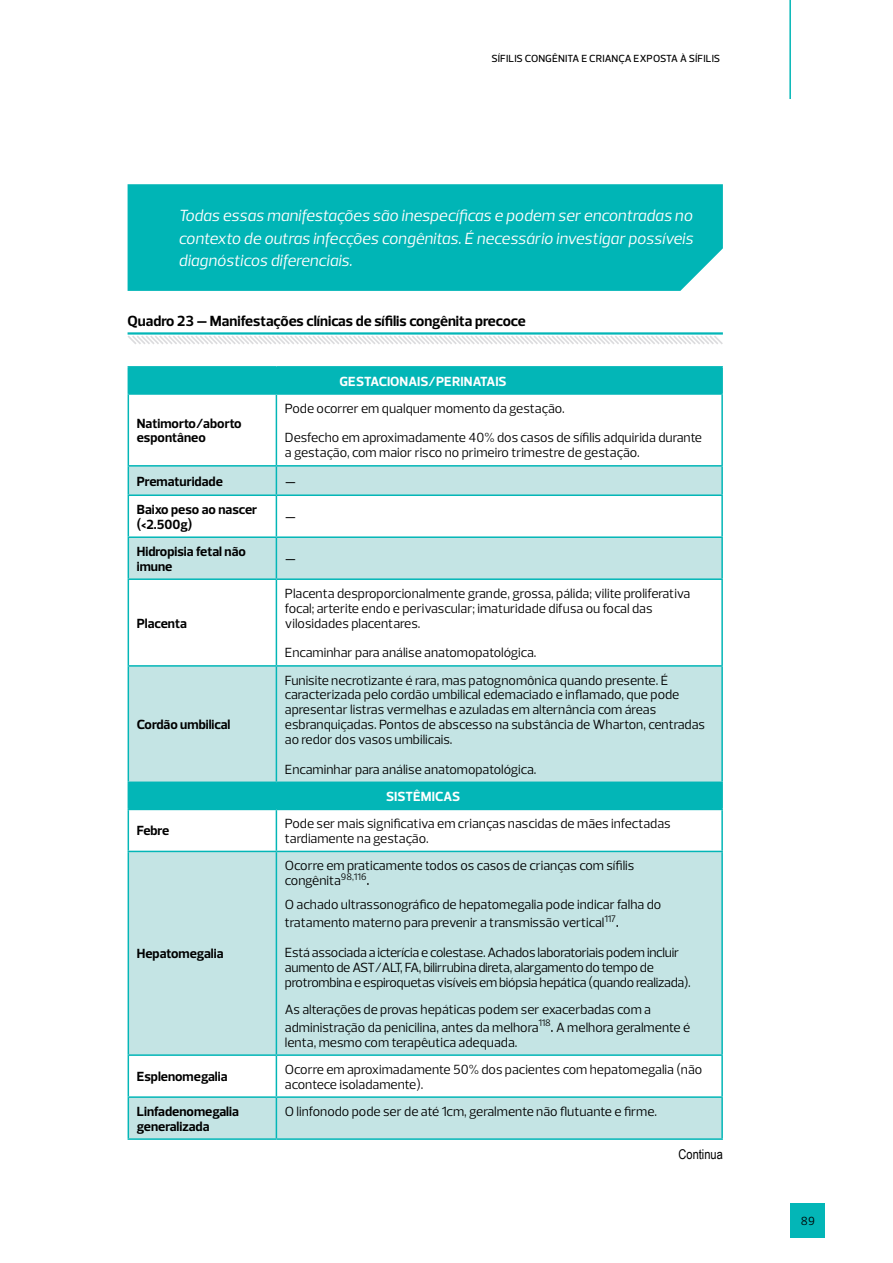
<style>
.page{position:relative;width:893px;height:1263px;background:#fff}
.page>*{position:absolute;margin:0;border:0;box-sizing:border-box;transform-origin:0 0}
.t1{font:italic 16.5px/22.5px "Prelo";color:#fff;text-align:justify}
.t2{font:16.5px "Prelo";color:#000}
.t3{font:700 15px "Prelo";color:#000}
.t4{font:13.5px/14.9px "Prelo";color:#000}
.t5{font:13.5px/14.9px "Prelo";letter-spacing:-.02em;color:#000}
.t6{font:700 13.5px/14.9px "Prelo";color:#000}
.t7{font:700 13.5px "Prelo";color:#fff}
.t8{font:13.5px "Arial Narrow";color:#000}
.t9{font:12px "Prelo";color:#000}
.t10{font:500 10.5px "Prelo";letter-spacing:.015em;color:#000}
.s1{font-size:16.5px}
</style>
<div class="page">
<div style="left:791px;top:1203px;width:34px;height:34px;background:#03b6b7"></div>
<hr style="left:789px;top:0;width:2px;height:99px;background:#03b6b7">
<hr style="left:128px;top:332px;width:595px;height:3px;background:#03b6b7">
<svg style="left:127px;top:334px;width:596px;height:10px"></svg>
<div style="left:128px;top:184px;width:595px;height:107px;background:#00b5b6"></div>
<div style="left:129px;top:368px;width:592px;height:25px;background:#03b6b7"></div>
<svg style="left:129px;top:467px;width:592px;height:671px;fill:#c4e4e4"></svg>
<hr style="left:128px;top:366px;width:148px;height:2px;background:#03b6b7">
<svg style="left:128px;top:368px;width:1px;height:25px"></svg>
<hr style="left:276px;top:366px;width:447px;height:2px;background:#03b6b7">
<hr style="left:721px;top:368px;width:2px;height:25px;background:#03b6b7">
<hr style="left:128px;top:393px;width:148px;height:2px;background:#03b6b7">
<hr style="left:128px;top:395px;width:1px;height:70px;background:#03b6b7">
<hr style="left:276px;top:393px;width:447px;height:2px;background:#03b6b7">
<hr style="left:276px;top:395px;width:1px;height:70px;background:#03b6b7">
<hr style="left:721px;top:395px;width:2px;height:70px;background:#03b6b7">
<hr style="left:128px;top:465px;width:148px;height:2px;background:#03b6b7">
<svg style="left:128px;top:467px;width:1px;height:27px"></svg>
<hr style="left:276px;top:465px;width:447px;height:2px;background:#03b6b7">
<svg style="left:276px;top:467px;width:1px;height:27px"></svg>
<hr style="left:721px;top:467px;width:2px;height:27px;background:#03b6b7">
<hr style="left:128px;top:494px;width:148px;height:2px;background:#03b6b7">
<hr style="left:128px;top:496px;width:1px;height:40px;background:#03b6b7">
<hr style="left:276px;top:494px;width:447px;height:2px;background:#03b6b7">
<hr style="left:276px;top:496px;width:1px;height:40px;background:#03b6b7">
<hr style="left:721px;top:496px;width:2px;height:40px;background:#03b6b7">
<hr style="left:128px;top:536px;width:148px;height:2px;background:#03b6b7">
<hr style="left:128px;top:538px;width:1px;height:40px;background:#03b6b7">
<hr style="left:276px;top:536px;width:447px;height:2px;background:#03b6b7">
<hr style="left:276px;top:538px;width:1px;height:40px;background:#03b6b7">
<hr style="left:721px;top:538px;width:2px;height:40px;background:#03b6b7">
<hr style="left:128px;top:578px;width:148px;height:2px;background:#03b6b7">
<hr style="left:128px;top:580px;width:1px;height:85px;background:#03b6b7">
<hr style="left:276px;top:578px;width:447px;height:2px;background:#03b6b7">
<hr style="left:276px;top:580px;width:1px;height:85px;background:#03b6b7">
<hr style="left:721px;top:580px;width:2px;height:85px;background:#03b6b7">
<hr style="left:128px;top:665px;width:148px;height:2px;background:#03b6b7">
<hr style="left:128px;top:667px;width:1px;height:114px;background:#03b6b7">
<hr style="left:276px;top:665px;width:447px;height:2px;background:#03b6b7">
<hr style="left:276px;top:667px;width:1px;height:114px;background:#03b6b7">
<hr style="left:721px;top:667px;width:2px;height:114px;background:#03b6b7">
<hr style="left:128px;top:781px;width:148px;height:2px;background:#03b6b7">
<svg style="left:128px;top:783px;width:1px;height:26px"></svg>
<hr style="left:276px;top:781px;width:447px;height:2px;background:#03b6b7">
<hr style="left:721px;top:783px;width:2px;height:26px;background:#03b6b7">
<hr style="left:128px;top:809px;width:148px;height:1px;background:#03b6b7">
<hr style="left:128px;top:810px;width:1px;height:41px;background:#03b6b7">
<hr style="left:276px;top:809px;width:447px;height:1px;background:#03b6b7">
<hr style="left:276px;top:810px;width:1px;height:41px;background:#03b6b7">
<hr style="left:721px;top:810px;width:2px;height:41px;background:#03b6b7">
<hr style="left:128px;top:851px;width:148px;height:1px;background:#03b6b7">
<hr style="left:128px;top:852px;width:1px;height:202px;background:#03b6b7">
<hr style="left:276px;top:851px;width:447px;height:1px;background:#03b6b7">
<hr style="left:276px;top:852px;width:1px;height:202px;background:#03b6b7">
<hr style="left:721px;top:852px;width:2px;height:202px;background:#03b6b7">
<hr style="left:128px;top:1054px;width:148px;height:2px;background:#03b6b7">
<hr style="left:128px;top:1056px;width:1px;height:40px;background:#03b6b7">
<hr style="left:276px;top:1054px;width:447px;height:2px;background:#03b6b7">
<hr style="left:276px;top:1056px;width:1px;height:40px;background:#03b6b7">
<hr style="left:721px;top:1056px;width:2px;height:40px;background:#03b6b7">
<hr style="left:128px;top:1096px;width:148px;height:2px;background:#03b6b7">
<hr style="left:128px;top:1098px;width:1px;height:40px;background:#03b6b7">
<hr style="left:276px;top:1096px;width:447px;height:2px;background:#03b6b7">
<hr style="left:276px;top:1098px;width:1px;height:40px;background:#03b6b7">
<hr style="left:721px;top:1098px;width:2px;height:40px;background:#03b6b7">
<hr style="left:128px;top:1138px;width:148px;height:2px;background:#03b6b7">
<hr style="left:276px;top:1138px;width:447px;height:2px;background:#03b6b7">
<p class="t10" style="left:492px;top:52px;width:41px">SÍFILIS CONG</p>
<p class="t10" style="left:552px;top:52px;width:13px">ÊNITA</p>
<p class="t10" style="left:581px;top:52px;width:15px">E CRIAN</p>
<p class="t10" style="left:618px;top:52px;width:23px">ÇA EXPO</p>
<p class="t10" style="left:660px;top:52px;width:62px">STA À SÍFILIS</p>
<p class="t1" style="left:179px;top:205px;width:516px">Todas essas manifestações são inespecíficas e podem ser encontradas no contexto de outras infecções congênitas. É necessário investigar possíveis diagnósticos diferenciais.</p>
<p class="t3" style="left:128px;top:312px;width:400px">Quadro 23 – Manifestações clínicas de sífilis congênita precoce</p>
<p class="t6" style="left:137px;top:416px;width:106px">Natimorto/aborto espontâneo</p>
<p class="t7" style="left:339px;top:373px;width:169px">GESTACIONAIS/PERINATAIS</p>
<p class="t4" style="left:285px;top:401px;width:281px">Pode ocorrer em qualquer momento da gestação.</p>
<p class="t4" style="left:285px;top:431px;width:419px">Desfecho em aproximadamente 40% dos casos de sífilis adquirida durante a gestação, com maior risco no primeiro trimestre de gestação.</p>
<p class="t6" style="left:137px;top:474px;width:88px">Prematuridade</p>
<p class="t2" style="left:285px;top:471px;width:13px">–</p>
<p class="t6" style="left:137px;top:502px;width:122px">Baixo peso ao nascer (&lt;2.500g)</p>
<p class="t2" style="left:285px;top:507px;width:13px">–</p>
<p class="t6" style="left:137px;top:544px;width:111px">Hidropisia fetal não imune</p>
<p class="t6" style="left:137px;top:616px;width:52px">Placenta</p>
<p class="t6" style="left:137px;top:717px;width:95px">Cordão umbilical</p>
<p class="t2" style="left:285px;top:549px;width:13px">–</p>
<p class="t4" style="left:285px;top:586px;width:407px">Placenta desproporcionalmente grande, grossa, pálida; vilite proliferativa focal; arterite endo e perivascular; imaturidade difusa ou focal das vilosidades placentares.</p>
<p class="t4" style="left:285px;top:645px;width:253px">Encaminhar para análise anatomopatológica.</p>
<p class="t4" style="left:285px;top:673px;width:422px">Funisite necrotizante é rara, mas patognomônica quando presente. É caracterizada pelo cordão umbilical edemaciado e inflamado, que pode apresentar listras vermelhas e azuladas em alternância com áreas esbranquiçadas. Pontos de abscesso na substância de Wharton, centradas ao redor dos vasos umbilicais.</p>
<p class="t4" style="left:285px;top:762px;width:253px">Encaminhar para análise anatomopatológica.</p>
<p class="t7" style="left:386px;top:788px;width:76px">SISTÊMICAS</p>
<p class="t6" style="left:137px;top:823px;width:34px">Febre</p>
<p class="t4" style="left:285px;top:816px;width:387px">Pode ser mais significativa em crianças nascidas de mães infectadas tardiamente na gestação.</p>
<p class="t6" style="left:137px;top:946px;width:88px">Hepatomegalia</p>
<p class="t4" style="left:285px;top:858px;width:351px">Ocorre em praticamente todos os casos de crianças com sífilis congênita<sup>98,116</sup><span class="s1">.</span></p>
<p class="t4" style="left:285px;top:895px;width:378px;line-height:18.1px">O achado ultrassonográfico de hepatomegalia pode indicar falha do tratamento materno para prevenir a transmissão vertical<sup>117</sup><span class="s1">.</span></p>
<p class="t5" style="left:285px;top:945px;width:407px">Está associada a icterícia e colestase. Achados laboratoriais podem incluir aumento de AST/ALT, FA, bilirrubina direta, alargamento do tempo de protrombina e espiroquetas visíveis em biópsia hepática (quando realizada).</p>
<p class="t4" style="left:285px;top:1000px;width:407px;line-height:18.1px">As alterações de provas hepáticas podem ser exacerbadas com a administração da penicilina, antes da melhora<sup>118</sup><span class="s1">.</span> A melhora geralmente é</p>
<p class="t4" style="left:285px;top:1035px;width:234px">lenta, mesmo com terapêutica adequada.</p>
<p class="t6" style="left:137px;top:1069px;width:92px">Esplenomegalia</p>
<p class="t4" style="left:285px;top:1062px;width:419px">Ocorre em aproximadamente 50% dos pacientes com hepatomegalia (não acontece isoladamente).</p>
<p class="t6" style="left:137px;top:1104px;width:104px">Linfadenomegalia generalizada</p>
<p class="t4" style="left:285px;top:1104px;width:374px">O linfonodo pode ser de até 1cm, geralmente não flutuante e firme.</p>
<p class="t8" style="left:679px;top:1144px;width:46px">Continua</p>
<p class="t9" style="left:801px;top:1213px;width:15px">89</p>
</div>
